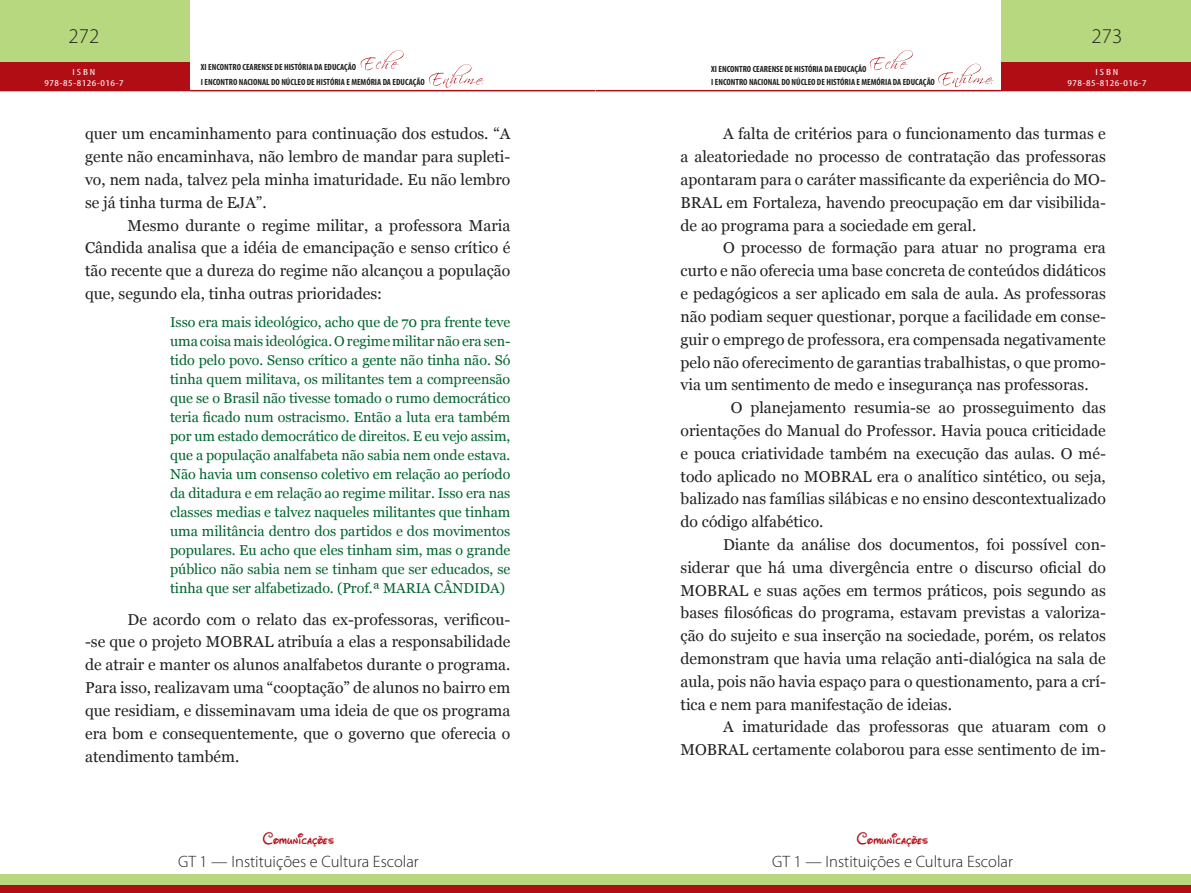
<style>
.page{position:relative;width:1191px;height:893px;background:#fff}
.page>*{position:absolute;margin:0;border:0;box-sizing:border-box;transform-origin:0 0}
.t1{font:300 21px "Myriad Pro";color:#231f20}
.t2{font:300 16.5px "Myriad Pro";color:#231f20}
.t3{font:16.5px "Waltograph";letter-spacing:.01em;color:#b00d15}
.t4{font:15.75px/22.8px "Georgia";color:#231f20;text-align:justify}
.RECUO{font:14.25px/19px "Georgia";letter-spacing:-.005em;color:#00652e;text-align:justify}
.t5{font:700 condensed 9px/15px "Myriad Pro";color:#231f20}
.t6{font:condensed 9px/10.8px "Myriad Pro";letter-spacing:.04em;color:#fff;text-align:center;scale:1.3 1}
</style>
<div class="page">
<hr style="left:189px;top:90px;width:406px;height:1px;background:#b00d15">
<hr style="left:595px;top:90px;width:407px;height:1px;background:#b00d15">
<div style="left:0;top:0;width:189px;height:91px;background:#b7d87e"></div>
<div style="left:1001px;top:0;width:190px;height:91px;background:#b7d87e"></div>
<div style="left:0;top:63px;width:189px;height:28px;background:#b00d15"></div>
<div style="left:1001px;top:63px;width:190px;height:28px;background:#b00d15"></div>
<svg style="left:361px;top:50px;width:43px;height:20px"></svg>
<svg style="left:869px;top:50px;width:43px;height:20px"></svg>
<svg style="left:429px;top:64px;width:55px;height:24px"></svg>
<svg style="left:938px;top:64px;width:55px;height:23px"></svg>
<div style="left:0;top:874px;width:595px;height:19px;background:#b7d87e"></div>
<div style="left:595px;top:874px;width:596px;height:19px;background:#b7d87e"></div>
<div style="left:0;top:885px;width:595px;height:8px;background:#b00d15"></div>
<div style="left:595px;top:885px;width:596px;height:8px;background:#b00d15"></div>
<h1 class="t1" style="left:69px;top:24px;width:32px">272</h1>
<h1 class="t1" style="left:1091px;top:24px;width:32px">273</h1>
<p class="t5" style="left:201px;top:60px;width:225px">XI ENCONTRO CEARENSE DE HISTÓRIA DA EDUCAÇÃO<br>I ENCONTRO NACIONAL DO NÚCLEO DE HISTÓRIA E MEMÓRIA DA EDUCAÇÃO</p>
<p class="t5" style="left:711px;top:62px;width:225px;line-height:13.2px">XI ENCONTRO CEARENSE DE HISTÓRIA DA EDUCAÇÃO<br>I ENCONTRO NACIONAL DO NÚCLEO DE HISTÓRIA E MEMÓRIA DA EDUCAÇÃO</p>
<p class="t6" style="left:44px;top:66px;width:62px">ISBN<br>978-85-8126-016-7</p>
<p class="t6" style="left:1067px;top:66px;width:62px">ISBN<br>978-85-8126-016-7</p>
<p class="t4" style="left:85px;top:123px;width:427px">quer um encaminhamento para continuação dos estudos. “A gente não encaminhava, não lembro de mandar para supleti&shy;vo, nem nada, talvez pela minha imaturidade. Eu não lembro se já tinha turma de EJA”.</p>
<p class="t4" style="left:85px;top:214px;width:427px;text-indent:43px">Mesmo durante o regime militar, a professora Maria Cândida analisa que a idéia de emancipação e senso crítico é tão recente que a dureza do regime não alcançou a população que, segundo ela, tinha outras prioridades:</p>
<p class="RECUO" style="left:170px;top:312px;width:342px">Isso era mais ideológico, acho que de 70 pra frente teve uma coisa mais ideológica. O regime militar não era sen&shy;tido pelo povo. Senso crítico a gente não tinha não. Só tinha quem militava, os militantes tem a compreensão que se o Brasil não tivesse tomado o rumo democrático teria ficado num ostracismo. Então a luta era também por um estado democrático de direitos. E eu vejo assim, que a população analfabeta não sabia nem onde estava.<br>Não havia um consenso coletivo em relação ao período da ditadura e em relação ao regime militar. Isso era nas classes medias e talvez naqueles militantes que tinham uma militância dentro dos partidos e dos movimentos populares. Eu acho que eles tinham sim, mas o grande público não sabia nem se tinham que ser educados, se tinha que ser alfabetizado. (Prof.ª MARIA CÂNDIDA)</p>
<p class="t4" style="left:85px;top:608px;width:427px;text-indent:43px">De acordo com o relato das ex-professoras, verificou--se que o projeto MOBRAL atribuía a elas a responsabilidade de atrair e manter os alunos analfabetos durante o programa.<br>Para isso, realizavam uma “cooptação” de alunos no bairro em que residiam, e disseminavam uma ideia de que os programa era bom e consequentemente, que o governo que oferecia o atendimento também.</p>
<p class="t3" style="left:263px;top:826px;width:73px">Comunicações</p>
<p class="t2" style="left:178px;top:852px;width:242px">GT 1 — Instituições e Cultura Escolar</p>
<p class="t4" style="left:680px;top:123px;width:427px;text-indent:43px">A falta de critérios para o funcionamento das turmas e a aleatoriedade no processo de contratação das professoras apontaram para o caráter massificante da experiência do MO-BRAL em Fortaleza, havendo preocupação em dar visibilida&shy;de ao programa para a sociedade em geral.</p>
<p class="t4" style="left:680px;top:237px;width:427px;text-indent:43px">O processo de formação para atuar no programa era curto e não oferecia uma base concreta de conteúdos didáticos e pedagógicos a ser aplicado em sala de aula. As professoras não podiam sequer questionar, porque a facilidade em conse&shy;guir o emprego de professora, era compensada negativamente pelo não oferecimento de garantias trabalhistas, o que promo&shy;via um sentimento de medo e insegurança nas professoras.</p>
<p class="t4" style="left:680px;top:397px;width:427px;text-indent:50px">O planejamento resumia-se ao prosseguimento das orientações do Manual do Professor. Havia pouca criticidade e pouca criatividade também na execução das aulas. O mé&shy;todo aplicado no MOBRAL era o analítico sintético, ou seja, balizado nas famílias silábicas e no ensino descontextualizado do código alfabético.</p>
<p class="t4" style="left:680px;top:533px;width:427px;text-indent:43px">Diante da análise dos documentos, foi possível con&shy;siderar que há uma divergência entre o discurso oficial do MOBRAL e suas ações em termos práticos, pois segundo as bases filosóficas do programa, estavam previstas a valoriza&shy;ção do sujeito e sua inserção na sociedade, porém, os relatos demonstram que havia uma relação anti-dialógica na sala de aula, pois não havia espaço para o questionamento, para a crí&shy;tica e nem para manifestação de ideias.</p>
<p class="t4" style="left:680px;top:716px;width:427px;text-align:right">A imaturidade das professoras que atuaram com o<br>MOBRAL certamente colaborou para esse sentimento de im-</p>
<p class="t3" style="left:857px;top:826px;width:73px">Comunicações</p>
<p class="t2" style="left:772px;top:852px;width:242px">GT 1 — Instituições e Cultura Escolar</p>
</div>
